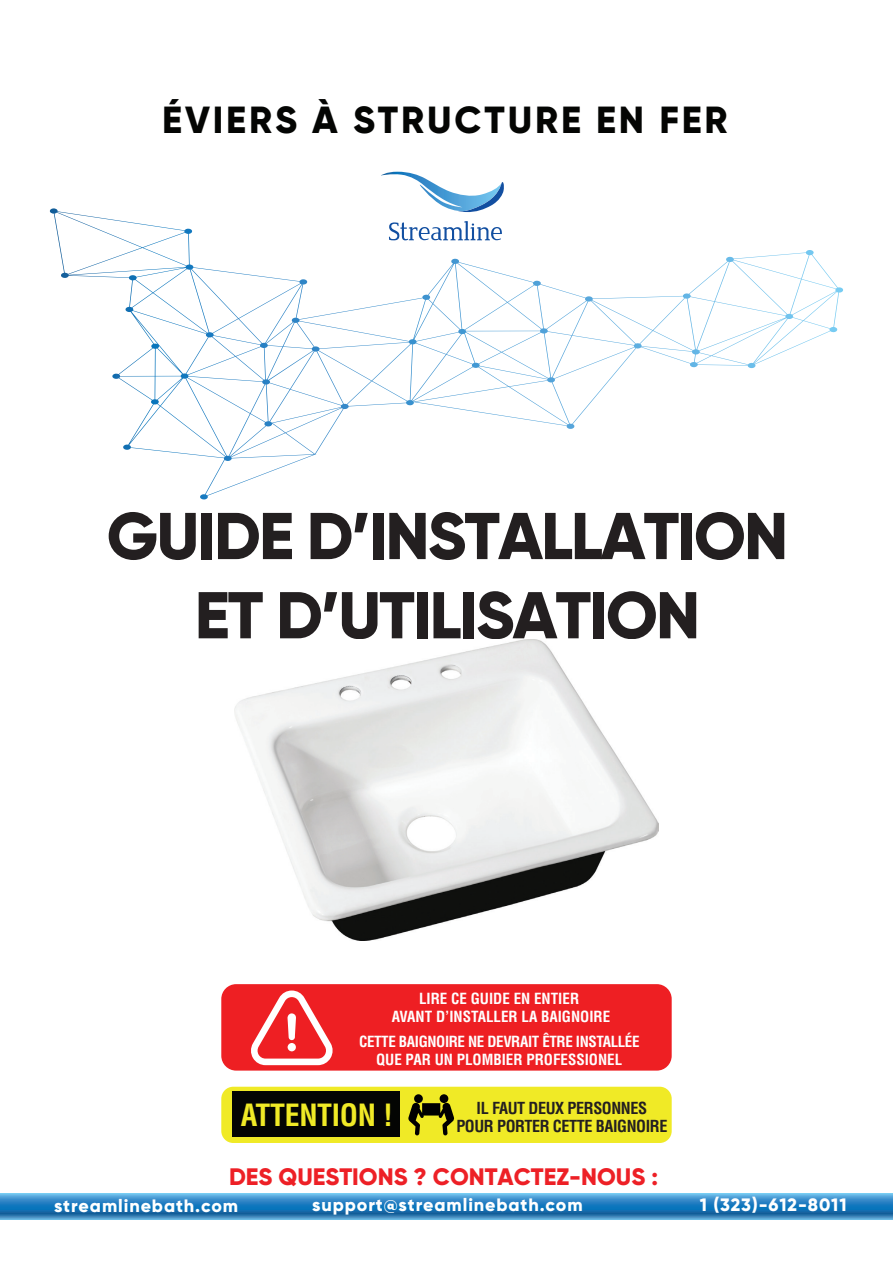
<style>
.page{position:relative;width:893px;height:1263px;background:#fff}
.page>*{position:absolute;margin:0;border:0;box-sizing:border-box;transform-origin:0 0}
.t1{font:800 66px/79.2px "Gilroy";letter-spacing:-.03em;color:#231f20;text-align:center}
.t2{font:800 37.8px "Gilroy";letter-spacing:.075em;color:#040503}
.t3{font:700 condensed 29.85px "Helvetica";letter-spacing:-.01em;color:#f0ea26}
.t4{font:800 23.85px "Gilroy";color:#ed2026}
.t5{font:800 18px "Gilroy";letter-spacing:.05em;color:#fff}
.t6{font:700 condensed 16.2px/18.1px "Helvetica";letter-spacing:-.025em;color:#231f20;text-align:center}
.t7{font:700 condensed 15px/18px "Helvetica";letter-spacing:-.025em;color:#fff;text-align:center}
.t8{font:700 condensed 15px/18px "Helvetica";color:#fff;text-align:center}
</style>
<div class="page">
<svg style="left:0;top:1193px;width:893px;height:27px;background:#3188c3"></svg>
<svg style="left:49px;top:208px;width:794px;height:292px"></svg>
<svg style="left:381px;top:172px;width:123px;height:40px"></svg>
<svg style="left:389px;top:221px;width:113px;height:20px"></svg>
<img style="left:235px;top:639px;width:423px;height:301px">
<div style="left:221px;top:984px;width:451px;height:86px;background:#ee1f23;border-radius:15px"></div>
<div style="left:221px;top:1087px;width:451px;height:56px;background:#f0ea26;border-radius:12px"></div>
<svg style="left:408px;top:1103px;width:46px;height:32px"></svg>
<div style="left:440px;top:1094px;width:8px;height:9px;background:#000;border-radius:50%"></div>
<div style="left:414px;top:1094px;width:9px;height:9px;background:#000;border-radius:50%"></div>
<div style="left:232px;top:1092px;width:168px;height:45px;background:#040503"></div>
<svg style="left:251px;top:990px;width:82px;height:75px"></svg>
<h2 class="t2" style="left:162px;top:96px;width:567px">ÉVIERS À STRUCTURE EN FER</h2>
<h1 class="t1" style="left:107px;top:496px;width:683px">GUIDE D’INSTALLATION<br>ET D’UTILISATION</h1>
<p class="t8" style="left:392px;top:989px;width:220px">LIRE CE GUIDE EN ENTIER<br>AVANT D’INSTALLER LA BAIGNOIRE</p>
<p class="t7" style="left:359px;top:1032px;width:282px">CETTE BAIGNOIRE NE DEVRAIT ÊTRE INSTALLÉE<br>QUE PAR UN PLOMBIER PROFESSIONEL</p>
<h3 class="t3" style="left:241px;top:1096px;width:154px">ATTENTION !</h3>
<p class="t6" style="left:456px;top:1099px;width:213px">IL FAUT DEUX PERSONNES<br>POUR PORTER CETTE BAIGNOIRE</p>
<h3 class="t4" style="left:229px;top:1162px;width:430px">DES QUESTIONS ? CONTACTEZ-NOUS :</h3>
<p class="t5" style="left:312px;top:1193px;width:272px">support@streamlinebath.com</p>
<p class="t5" style="left:700px;top:1193px;width:148px">1 (323)-612-8011</p>
<p class="t5" style="left:54px;top:1194px;width:186px">streamlinebath.com</p>
</div>
